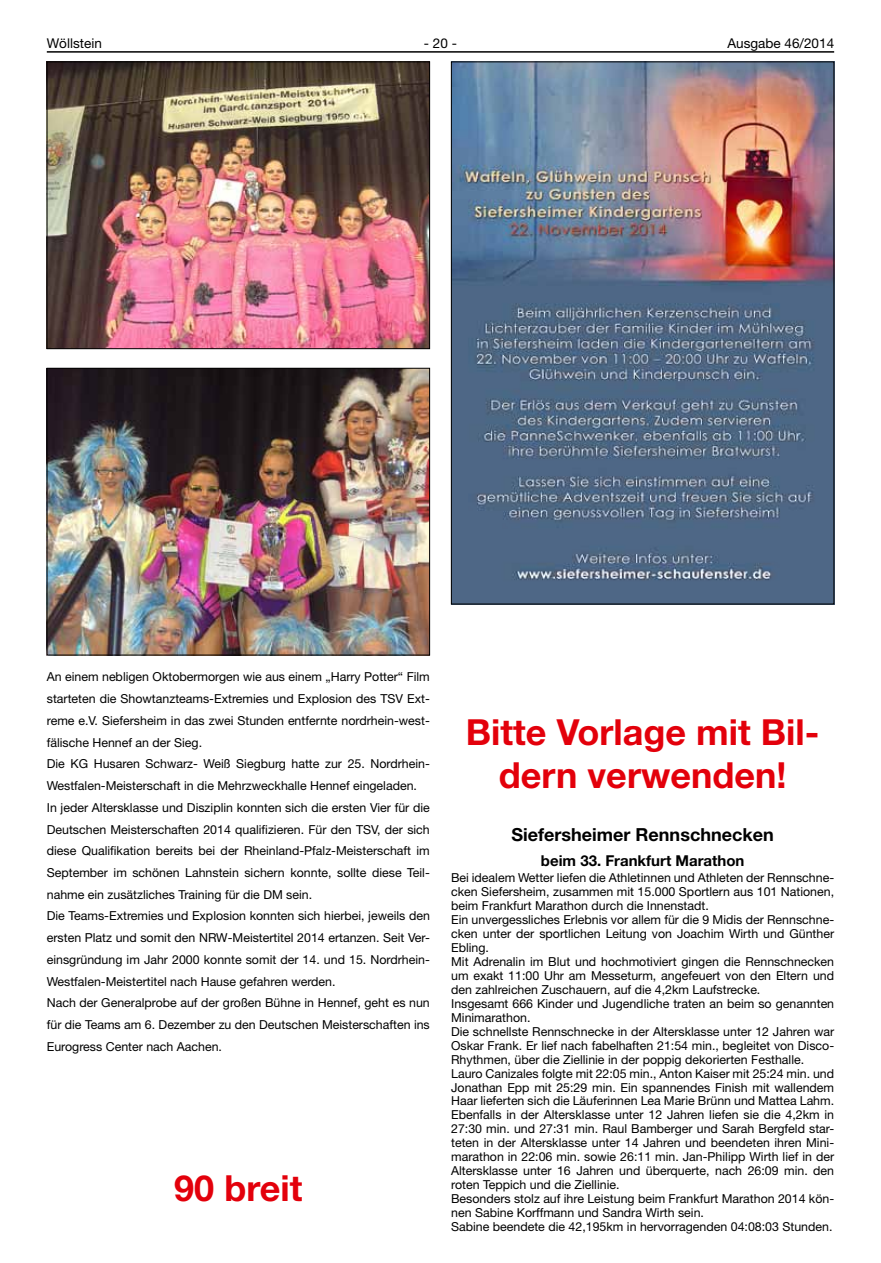
<style>
.page{position:relative;width:881px;height:1263px;background:#fff}
.page>*{position:absolute;margin:0;border:0;box-sizing:border-box;transform-origin:0 0}
.t1{font:700 36px/43.5px "Helvetica Neue LT";color:#e3000b;text-align:center}
.t2{font:700 18px "Helvetica Neue LT";color:#000}
.t3{font:700 15px "Helvetica Neue LT";color:#000}
.t4{font:13.5px "Helvetica Neue LT";color:#000}
.t5{font:12.3px/14px "Helvetica Neue LT";color:#000}
</style>
<div class="page">
<hr style="left:47px;top:51px;width:786px;height:2px;background:#000">
<img style="left:49px;top:64px;width:378px;height:283px">
<div style="left:47px;top:62px;width:382px;height:287px;border:1px solid #000"></div>
<img style="left:49px;top:370px;width:378px;height:283px">
<div style="left:47px;top:368px;width:382px;height:287px;border:1px solid #000"></div>
<img style="left:453px;top:64px;width:378px;height:538px">
<p class="t4" style="left:47px;top:35px;width:56px">Wöllstein</p>
<p class="t4" style="left:424px;top:35px;width:35px">- 20 -</p>
<p class="t4" style="left:727px;top:35px;width:108px">Ausgabe 46/2014</p>
<p class="t5" style="left:47px;top:666px;width:384px;line-height:21.8px">An einem nebligen Oktobermorgen wie aus einem „Harry Potter“ Film starteten die Showtanzteams-Extremies und Explosion des TSV Ext&shy;reme e.V. Siefersheim in das zwei Stunden entfernte nordrhein-west&shy;fälische Hennef an der Sieg.<br>Die KG Husaren Schwarz- Weiß Siegburg hatte zur 25. Nordrhein-Westfalen-Meisterschaft in die Mehrzweckhalle Hennef eingeladen.<br>In jeder Altersklasse und Disziplin konnten sich die ersten Vier für die Deutschen Meisterschaften 2014 qualifizieren. Für den TSV, der sich diese Qualifikation bereits bei der Rheinland-Pfalz-Meisterschaft im September im schönen Lahnstein sichern konnte, sollte diese Teil&shy;nahme ein zusätzliches Training für die DM sein.<br>Die Teams-Extremies und Explosion konnten sich hierbei, jeweils den ersten Platz und somit den NRW-Meistertitel 2014 ertanzen. Seit Ver&shy;einsgründung im Jahr 2000 konnte somit der 14. und 15. Nordrhein-Westfalen-Meistertitel nach Hause gefahren werden.<br>Nach der Generalprobe auf der großen Bühne in Hennef, geht es nun für die Teams am 6. Dezember zu den Deutschen Meisterschaften ins Eurogress Center nach Aachen.</p>
<h1 class="t1" style="left:174px;top:1165px;width:130px">90 breit</h1>
<h1 class="t1" style="left:465px;top:709px;width:355px">Bitte Vorlage mit Bil&shy;dern verwenden!</h1>
<h2 class="t2" style="left:511px;top:824px;width:263px">Siefersheimer Rennschnecken</h2>
<p class="t3" style="left:540px;top:851px;width:205px">beim 33. Frankfurt Marathon</p>
<p class="t5" style="left:451px;top:870px;width:384px">Bei idealem Wetter liefen die Athletinnen und Athleten der Rennschne&shy;cken Siefersheim, zusammen mit 15.000 Sportlern aus 101 Nationen, beim Frankfurt Marathon durch die Innenstadt.<br>Ein unvergessliches Erlebnis vor allem für die 9 Midis der Rennschne&shy;cken unter der sportlichen Leitung von Joachim Wirth und Günther Ebling.<br>Mit Adrenalin im Blut und hochmotiviert gingen die Rennschnecken um exakt 11:00 Uhr am Messeturm, angefeuert von den Eltern und den zahlreichen Zuschauern, auf die 4,2km Laufstrecke.<br>Insgesamt 666 Kinder und Jugendliche traten an beim so genannten Minimarathon.<br>Die schnellste Rennschnecke in der Altersklasse unter 12 Jahren war Oskar Frank. Er lief nach fabelhaften 21:54 min., begleitet von Disco-Rhythmen, über die Ziellinie in der poppig dekorierten Festhalle.<br>Lauro Canizales folgte mit 22:05 min., Anton Kaiser mit 25:24 min. und Jonathan Epp mit 25:29 min. Ein spannendes Finish mit wallendem Haar lieferten sich die Läuferinnen Lea Marie Brünn und Mattea Lahm.<br>Ebenfalls in der Altersklasse unter 12 Jahren liefen sie die 4,2km in 27:30 min. und 27:31 min. Raul Bamberger und Sarah Bergfeld star&shy;teten in der Altersklasse unter 14 Jahren und beendeten ihren Mini&shy;marathon in 22:06 min. sowie 26:11 min. Jan-Philipp Wirth lief in der Altersklasse unter 16 Jahren und überquerte, nach 26:09 min. den roten Teppich und die Ziellinie.<br>Besonders stolz auf ihre Leistung beim Frankfurt Marathon 2014 kön&shy;nen Sabine Korffmann und Sandra Wirth sein.<br>Sabine beendete die 42,195km in hervorragenden 04:08:03 Stunden.</p>
</div>
